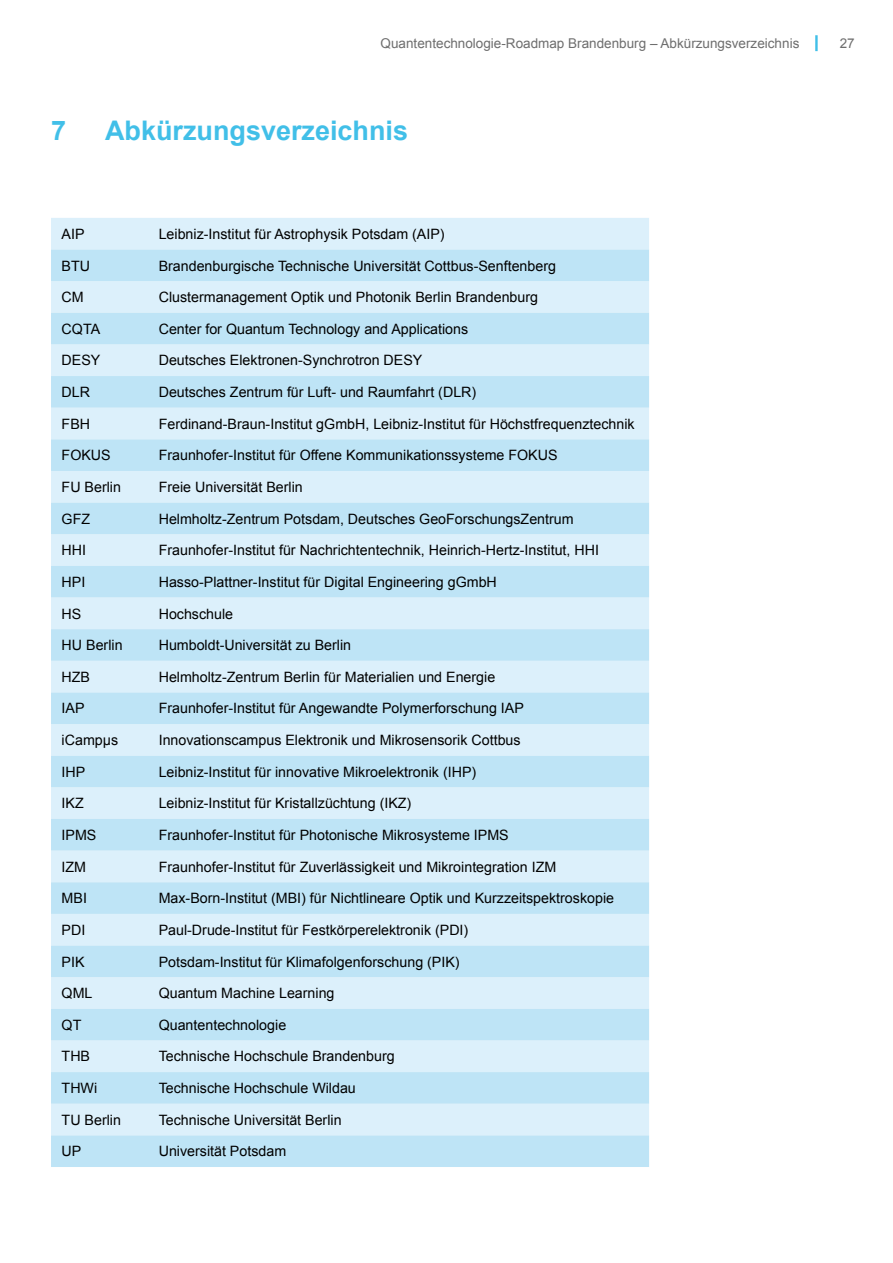
<style>
.page{position:relative;width:893px;height:1263px;background:#fff}
.page>*{position:absolute;margin:0;border:0;box-sizing:border-box;transform-origin:0 0}
.t1{font:700 27px "Arial";color:#41bfe8}
.t2{font:14.25px "Arial";color:#000}
.t3{font:13.5px "Arial";color:#6e6e6e}
</style>
<div class="page">
<hr style="left:815px;top:35px;width:3px;height:16px;background:#41bfe8">
<div style="left:51px;top:218px;width:598px;height:31px;background:#dcf0fb"></div>
<svg style="left:51px;top:249px;width:598px;height:918px;background:#cce9f8"></svg>
<p class="t3" style="left:381px;top:35px;width:420px">Quantentechnologie-Roadmap Brandenburg – Abkürzungsverzeichnis</p>
<p class="t3" style="left:840px;top:35px;width:17px">27</p>
<h1 class="t1" style="left:51px;top:113px;width:17px">7</h1>
<h1 class="t1" style="left:105px;top:113px;width:305px">Abkürzungsverzeichnis</h1>
<p class="t2" style="left:62px;top:224px;width:24px">AIP</p>
<p class="t2" style="left:159px;top:224px;width:287px">Leibniz-Institut für Astrophysik Potsdam (AIP)</p>
<p class="t2" style="left:62px;top:256px;width:30px">BTU</p>
<p class="t2" style="left:159px;top:256px;width:399px">Brandenburgische Technische Universität Cottbus-Senftenberg</p>
<p class="t2" style="left:62px;top:288px;width:24px">CM</p>
<p class="t2" style="left:159px;top:288px;width:381px">Clustermanagement Optik und Photonik Berlin Brandenburg</p>
<p class="t2" style="left:62px;top:319px;width:40px">CQTA</p>
<p class="t2" style="left:159px;top:319px;width:311px">Center for Quantum Technology and Applications</p>
<p class="t2" style="left:62px;top:351px;width:40px">DESY</p>
<p class="t2" style="left:159px;top:351px;width:265px">Deutsches Elektronen-Synchrotron DESY</p>
<p class="t2" style="left:62px;top:383px;width:30px">DLR</p>
<p class="t2" style="left:159px;top:383px;width:319px">Deutsches Zentrum für Luft- und Raumfahrt (DLR)</p>
<p class="t2" style="left:62px;top:414px;width:30px">FBH</p>
<p class="t2" style="left:159px;top:414px;width:477px">Ferdinand-Braun-Institut gGmbH, Leibniz-Institut für Höchstfrequenztechnik</p>
<p class="t2" style="left:62px;top:446px;width:51px">FOKUS</p>
<p class="t2" style="left:159px;top:446px;width:400px">Fraunhofer-Institut für Offene Kommunikationssysteme FOKUS</p>
<p class="t2" style="left:62px;top:478px;width:61px">FU Berlin</p>
<p class="t2" style="left:159px;top:478px;width:146px">Freie Universität Berlin</p>
<p class="t2" style="left:62px;top:509px;width:30px">GFZ</p>
<p class="t2" style="left:159px;top:509px;width:416px">Helmholtz-Zentrum Potsdam, Deutsches GeoForschungsZentrum</p>
<p class="t2" style="left:62px;top:541px;width:26px">HHI</p>
<p class="t2" style="left:159px;top:541px;width:442px">Fraunhofer-Institut für Nachrichtentechnik, Heinrich-Hertz-Institut, HHI</p>
<p class="t2" style="left:62px;top:572px;width:25px">HPI</p>
<p class="t2" style="left:159px;top:572px;width:340px">Hasso-Plattner-Institut für Digital Engineering gGmbH</p>
<p class="t2" style="left:62px;top:604px;width:21px">HS</p>
<p class="t2" style="left:159px;top:604px;width:76px">Hochschule</p>
<p class="t2" style="left:62px;top:636px;width:62px">HU Berlin</p>
<p class="t2" style="left:159px;top:636px;width:194px">Humboldt-Universität zu Berlin</p>
<p class="t2" style="left:62px;top:667px;width:30px">HZB</p>
<p class="t2" style="left:159px;top:667px;width:338px">Helmholtz-Zentrum Berlin für Materialien und Energie</p>
<p class="t2" style="left:62px;top:699px;width:24px">IAP</p>
<p class="t2" style="left:159px;top:699px;width:367px">Fraunhofer-Institut für Angewandte Polymerforschung IAP</p>
<p class="t2" style="left:62px;top:731px;width:58px">iCampµs</p>
<p class="t2" style="left:159px;top:731px;width:363px">Innovationscampus Elektronik und Mikrosensorik Cottbus</p>
<p class="t2" style="left:62px;top:762px;width:25px">IHP</p>
<p class="t2" style="left:159px;top:762px;width:319px">Leibniz-Institut für innovative Mikroelektronik (IHP)</p>
<p class="t2" style="left:62px;top:794px;width:24px">IKZ</p>
<p class="t2" style="left:159px;top:794px;width:254px">Leibniz-Institut für Kristallzüchtung (IKZ)</p>
<p class="t2" style="left:62px;top:826px;width:36px">IPMS</p>
<p class="t2" style="left:159px;top:826px;width:352px">Fraunhofer-Institut für Photonische Mikrosysteme IPMS</p>
<p class="t2" style="left:62px;top:857px;width:26px">IZM</p>
<p class="t2" style="left:159px;top:857px;width:399px">Fraunhofer-Institut für Zuverlässigkeit und Mikrointegration IZM</p>
<p class="t2" style="left:62px;top:889px;width:27px">MBI</p>
<p class="t2" style="left:159px;top:889px;width:457px">Max-Born-Institut (MBI) für Nichtlineare Optik und Kurzzeitspektroskopie</p>
<p class="t2" style="left:62px;top:920px;width:25px">PDI</p>
<p class="t2" style="left:159px;top:920px;width:311px">Paul-Drude-Institut für Festkörperelektronik (PDI)</p>
<p class="t2" style="left:62px;top:952px;width:24px">PIK</p>
<p class="t2" style="left:159px;top:952px;width:302px">Potsdam-Institut für Klimafolgenforschung (PIK)</p>
<p class="t2" style="left:62px;top:984px;width:32px">QML</p>
<p class="t2" style="left:159px;top:984px;width:177px">Quantum Machine Learning</p>
<p class="t2" style="left:62px;top:1015px;width:21px">QT</p>
<p class="t2" style="left:159px;top:1015px;width:129px">Quantentechnologie</p>
<p class="t2" style="left:62px;top:1047px;width:30px">THB</p>
<p class="t2" style="left:159px;top:1047px;width:238px">Technische Hochschule Brandenburg</p>
<p class="t2" style="left:62px;top:1079px;width:37px">THWi</p>
<p class="t2" style="left:159px;top:1079px;width:199px">Technische Hochschule Wildau</p>
<p class="t2" style="left:62px;top:1110px;width:61px">TU Berlin</p>
<p class="t2" style="left:159px;top:1110px;width:184px">Technische Universität Berlin</p>
<p class="t2" style="left:62px;top:1142px;width:21px">UP</p>
<p class="t2" style="left:159px;top:1142px;width:129px">Universität Potsdam</p>
</div>
